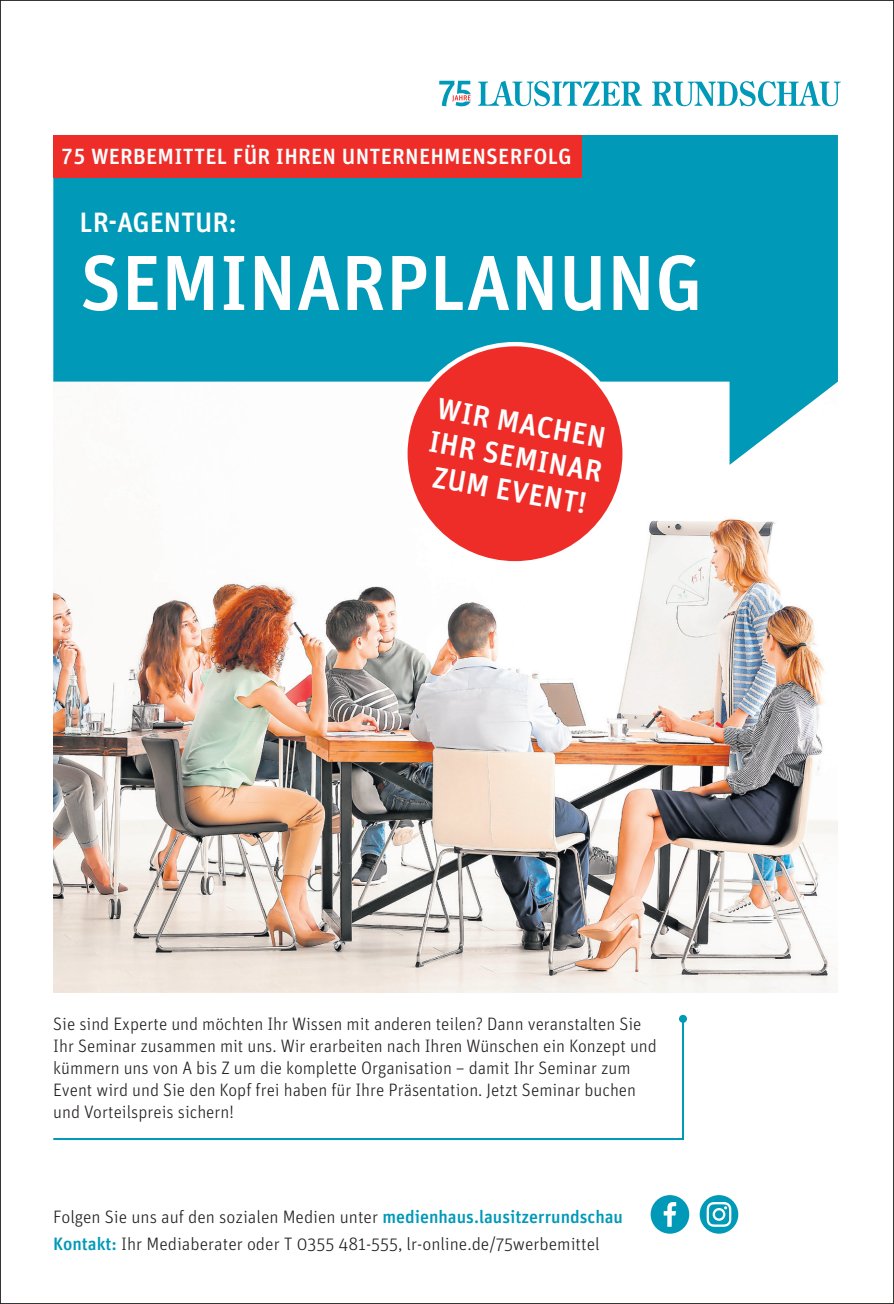
<style>
.page{position:relative;width:894px;height:1304px;background:#fff}
.page>*{position:absolute;margin:0;border:0;box-sizing:border-box;transform-origin:0 0}
.t1{font:500 78px "Unit Pro";letter-spacing:-.005em;color:#fff}
.t2{font:500 30px/34px "Unit Pro";color:#fff;text-align:center}
.t3{font:500 28px "Unit Pro";letter-spacing:-.005em;color:#fff}
.t4{font:500 22px "Unit Pro";letter-spacing:.01em;color:#fff}
.t5{font:300 18px/22px "Unit Pro";color:#231f20}
.s1{font-weight:500;color:#0099b8}
</style>
<div class="page">
<img style="left:53px;top:518px;width:784px;height:474px">
<svg style="left:53px;top:135px;width:784px;height:330px;fill:#0099b8"></svg>
<svg style="left:439px;top:81px;width:31px;height:25px"></svg>
<svg style="left:652px;top:81px;width:188px;height:25px"></svg>
<svg style="left:478px;top:81px;width:164px;height:25px"></svg>
<hr style="left:53px;top:1138px;width:630px;height:2px;background:#0099b8">
<div style="left:405px;top:344px;width:219px;height:219px;background:#ee2d28;border-radius:50%"></div>
<div style="left:53px;top:135px;width:528px;height:42px;background:#ee2d28"></div>
<div style="left:650px;top:1195px;width:39px;height:39px;background:#0099b8;border-radius:50%"></div>
<div style="left:699px;top:1195px;width:39px;height:39px;background:#0099b8;border-radius:50%"></div>
<svg style="left:663px;top:1202px;width:13px;height:25px"></svg>
<svg style="left:706px;top:1202px;width:25px;height:25px"></svg>
<hr style="left:682px;top:1019px;width:2px;height:121px;background:#0099b8">
<div style="left:679px;top:1015px;width:8px;height:8px;background:#0099b8;border-radius:50%"></div>
<p class="t4" style="left:61px;top:140px;width:512px">75 WERBEMITTEL FÜR IHREN UNTERNEHMENSERFOLG</p>
<h3 class="t3" style="left:80px;top:202px;width:159px">LR-AGENTUR:</h3>
<h1 class="t1" style="left:80px;top:227px;width:624px">SEMINARPLANUNG</h1>
<h2 class="t2" style="left:438px;top:390px;width:177px;rotate:10deg">WIR MACHEN<br>IHR SEMINAR<br>ZUM EVENT!</h2>
<p class="t5" style="left:53px;top:1013px;width:605px">Sie sind Experte und möchten Ihr Wissen mit anderen teilen? Dann veranstalten Sie Ihr Seminar zusammen mit uns. Wir erarbeiten nach Ihren Wünschen ein Konzept und kümmern uns von A bis Z um die komplette Organisation – damit Ihr Seminar zum Event wird und Sie den Kopf frei haben für Ihre Präsentation. Jetzt Seminar buchen und Vorteilspreis sichern!</p>
<p class="t5" style="left:53px;top:1206px;width:571px">Folgen Sie uns auf den sozialen Medien unter <span class="s1">medienhaus.lausitzerrundschau</span></p>
<p class="t5" style="left:53px;top:1233px;width:548px"><span class="s1">Kontakt:</span> Ihr Mediaberater oder T 0355 481-555, lr-online.de/75werbemittel</p>
</div>
